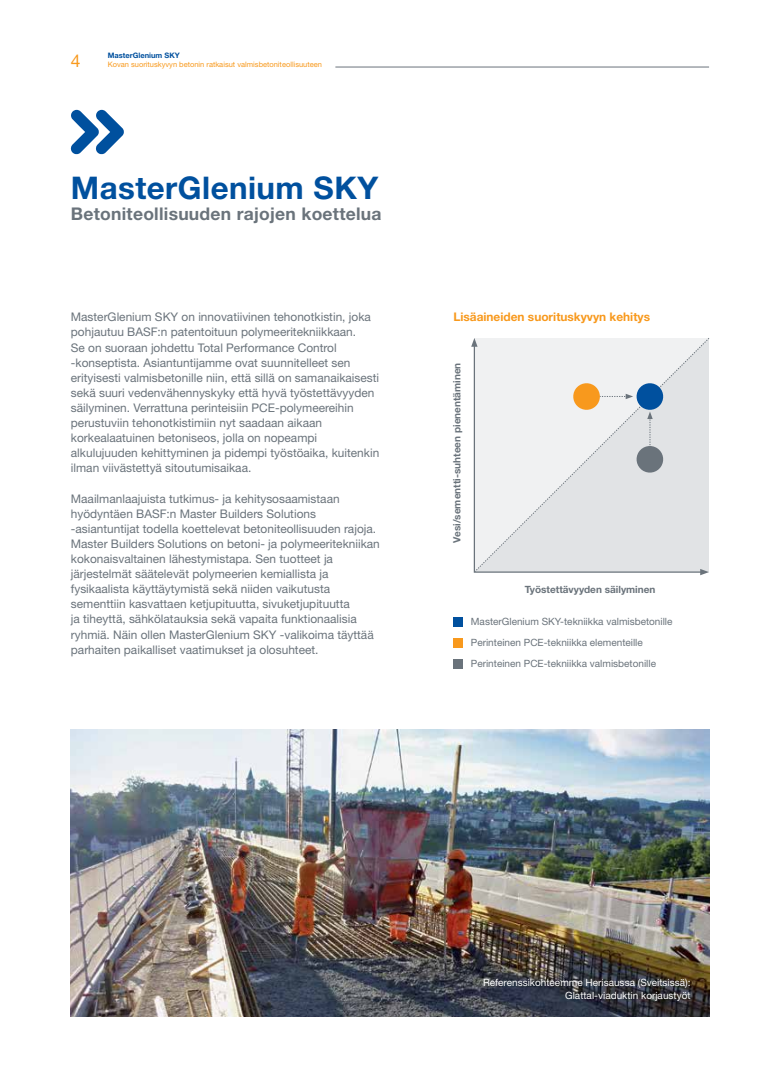
<style>
.page{position:relative;width:780px;height:1088px;background:#fff}
.page>*{position:absolute;margin:0;border:0;box-sizing:border-box;transform-origin:0 0}
.t1{font:700 31.25px "Helvetica Neue LT Std";letter-spacing:.015em;color:#00509e}
.t2{font:700 17.5px "Helvetica Neue LT Std";letter-spacing:.015em;color:#6a737b}
.t3{font:17.5px "Helvetica Neue LT Std";color:#f8991d}
.t4{font:11.88px/15.1px "Helvetica Neue LT Std";color:#6a737b}
.t5{font:700 11.88px "Helvetica Neue LT Std";color:#f8991d}
.t6{font:10px/21px "Helvetica Neue LT Std";color:#6a737b}
.t7{font:10px/12.4px "Helvetica Neue LT Std";color:#fff;text-align:right}
.t8{font:700 10px "Helvetica Neue LT Std";color:#6a737b}
.t9{font:7.5px "Helvetica Neue LT Std";color:#f8991d}
.t10{font:700 7.5px "Helvetica Neue LT Std";color:#00509e}
</style>
<div class="page">
<hr style="left:335px;top:67px;width:374px;height:1px;background:#6a737b">
<svg style="left:71px;top:110px;width:53px;height:44px"></svg>
<svg style="left:700px;top:572px;width:9px;height:3px"></svg>
<svg style="left:471px;top:339px;width:3px;height:8px"></svg>
<svg style="left:474px;top:338px;width:235px;height:234px"></svg>
<svg style="left:571px;top:381px;width:94px;height:93px"></svg>
<div style="left:453px;top:617px;width:10px;height:10px;background:#00509e"></div>
<div style="left:453px;top:638px;width:10px;height:9px;background:#f8991d"></div>
<div style="left:453px;top:659px;width:10px;height:10px;background:#6a737b"></div>
<img style="left:71px;top:729px;width:638px;height:287px">
<h2 class="t3" style="left:71px;top:51px;width:11px">4</h2>
<p class="t10" style="left:108px;top:51px;width:73px">MasterGlenium SKY</p>
<p class="t9" style="left:108px;top:60px;width:216px">Kovan suorituskyvyn betonin ratkaisut valmisbetoniteollisuuteen</p>
<h1 class="t1" style="left:71px;top:168px;width:309px">MasterGlenium SKY</h1>
<h2 class="t2" style="left:71px;top:203px;width:312px">Betoniteollisuuden rajojen koettelua</h2>
<p class="t4" style="left:71px;top:309px;width:310px">MasterGlenium SKY on innovatiivinen tehonotkistin, joka pohjautuu BASF:n patentoituun polymeeritekniikkaan.<br>Se on suoraan johdettu Total Performance Control -konseptista. Asiantuntijamme ovat suunnitelleet sen erityisesti valmisbetonille niin, että sillä on samanaikaisesti sekä suuri vedenvähennyskyky että hyvä työstettävyyden säilyminen. Verrattuna perinteisiin PCE-polymeereihin perustuviin tehonotkistimiin nyt saadaan aikaan korkealaatuinen betoniseos, jolla on nopeampi alkulujuuden kehittyminen ja pidempi työstöaika, kuitenkin ilman viivästettyä sitoutumisaikaa.</p>
<p class="t4" style="left:71px;top:491px;width:310px">Maailmanlaajuista tutkimus- ja kehitysosaamistaan hyödyntäen BASF:n Master Builders Solutions -asiantuntijat todella koettelevat betoniteollisuuden rajoja.<br>Master Builders Solutions on betoni- ja polymeeritekniikan kokonaisvaltainen lähestymistapa. Sen tuotteet ja järjestelmät säätelevät polymeerien kemiallista ja fysikaalista käyttäytymistä sekä niiden vaikutusta sementtiin kasvattaen ketjupituutta, sivuketjupituutta<br>ja tiheyttä, sähkölatauksia sekä vapaita funktionaalisia ryhmiä. Näin ollen MasterGlenium SKY -valikoima täyttää parhaiten paikalliset vaatimukset ja olosuhteet.</p>
<p class="t5" style="left:453px;top:310px;width:198px">Lisäaineiden suorituskyvyn kehitys</p>
<p class="t8" style="left:451px;top:543px;width:182px;rotate:-90deg">Vesi/sementti-suhteen pienentäminen</p>
<p class="t8" style="left:524px;top:583px;width:132px">Työstettävyyden säilyminen</p>
<p class="t6" style="left:471px;top:611px;width:203px">MasterGlenium SKY-tekniikka valmisbetonille<br>Perinteinen PCE-tekniikka elementeille<br>Perinteinen PCE-tekniikka valmisbetonille</p>
<p class="t7" style="left:483px;top:976px;width:209px">Referenssikohteemme Herisaussa (Sveitsissä):<br>Glattal-viaduktin korjaustyöt</p>
</div>
